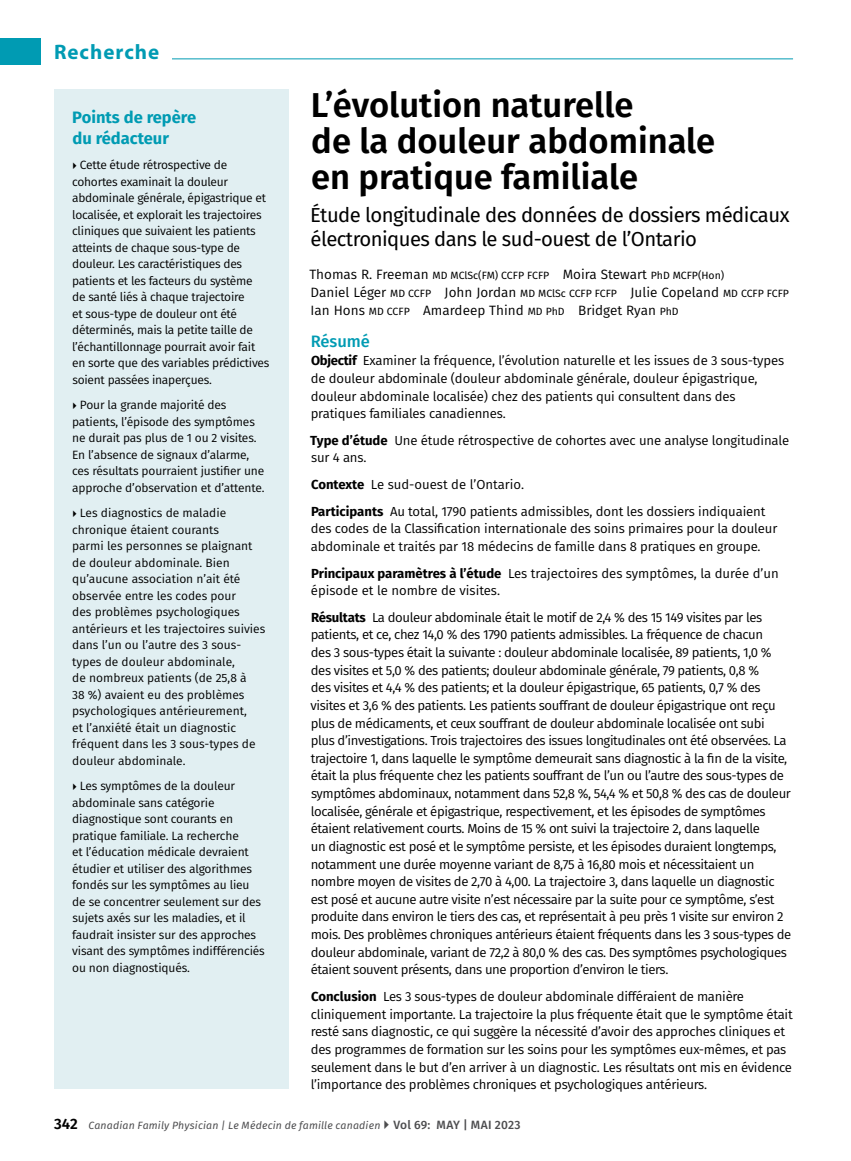
<style>
.page{position:relative;width:851px;height:1161px;background:#fff}
.page>*{position:absolute;margin:0;border:0;box-sizing:border-box;transform-origin:0 0}
.ArticleTitle{font:600 34.5px/36px "Fira Sans";color:#000}
.t1{font:700 21px "Myriad Pro";letter-spacing:.05em;color:#009bb3}
.ArticleSubtitle{font:20.25px/24px "Fira Sans";letter-spacing:-.025em;color:#000}
.KeyPointHead_RES{font:700 16.5px/21px "Fira Sans";color:#009bb3}
.AbstractHead{font:500 16.5px "Fira Sans";color:#009bb3}
.Byline{font:13.5px/18px "Fira Sans";color:#000}
.AbstractBody{font:13.2px/17.7px "Fira Sans";letter-spacing:-.03em;color:#000}
.AbstractBody-2{font:13.2px/17.7px "Fira Sans";letter-spacing:-.01em;color:#000}
.AbstractBody-3{font:13.2px/17.7px "Fira Sans";color:#000}
.KeyPoints_RES{font:12px/16.5px "Fira Sans";letter-spacing:-.01em;color:#000}
.t2{font:italic 10.5px "Fira Sans";letter-spacing:.015em;color:#4d4d4f}
.Byline-2{font:10.5px "Fira Sans";color:#000}
.s1{font-size:13.5px}
.s2{font-size:10.5px}
.s3{font-weight:700}
.s4{font-weight:600;font-style:normal;font-size:15px;color:#000}
.s5{font-weight:500;font-style:normal;font-size:12px}
</style>
<div class="page">
<hr style="left:172px;top:58px;width:621px;height:1px;background:#009bb3">
<div style="left:0;top:38px;width:40px;height:27px;background:#009bb3"></div>
<div style="left:54px;top:89px;width:234px;height:1000px;background:#e1eff2"></div>
<h2 class="t1" style="left:54px;top:39px;width:107px">Recherche</h2>
<p class="KeyPointHead_RES" style="left:72px;top:105px;width:125px">Points de repère du rédacteur</p>
<p class="KeyPoints_RES" style="left:72px;top:156px;width:199px;text-indent:8px">Cette étude rétrospective de cohortes examinait la douleur abdominale générale, épigastrique et localisée, et explorait les trajectoires cliniques que suivaient les patients atteints de chaque sous-type de douleur. Les caractéristiques des patients et les facteurs du système<br>de santé liés à chaque trajectoire<br>et sous-type de douleur ont été déterminés, mais la petite taille de l’échantillonnage pourrait avoir fait en sorte que des variables prédictives soient passées inaperçues.</p>
<p class="KeyPoints_RES" style="left:72px;top:396px;width:194px;text-indent:8px">Pour la grande majorité des patients, l’épisode des symptômes ne durait pas plus de 1 ou 2 visites.<br>En l’absence de signaux d’alarme, ces résultats pourraient justifier une approche d’observation et d’attente.</p>
<p class="KeyPoints_RES" style="left:72px;top:504px;width:195px;text-indent:8px">Les diagnostics de maladie chronique étaient courants<br>parmi les personnes se plaignant de douleur abdominale. Bien qu’aucune association n’ait été observée entre les codes pour<br>des problèmes psychologiques antérieurs et les trajectoires suivies dans l’un ou l’autre des 3 sous&shy;types de douleur abdominale,<br>de nombreux patients (de 25,8 à<br>38 %) avaient eu des problèmes psychologiques antérieurement,<br>et l’anxiété était un diagnostic fréquent dans les 3 sous-types de douleur abdominale.</p>
<p class="KeyPoints_RES" style="left:72px;top:777px;width:194px;text-indent:8px">Les symptômes de la douleur abdominale sans catégorie diagnostique sont courants en pratique familiale. La recherche<br>et l’éducation médicale devraient étudier et utiliser des algorithmes fondés sur les symptômes au lieu de se concentrer seulement sur des sujets axés sur les maladies, et il faudrait insister sur des approches visant des symptômes indifférenciés ou non diagnostiqués.</p>
<p class="ArticleTitle" style="left:311px;top:85px;width:406px">L’évolution naturelle<br>de la douleur abdominale en pratique familiale</p>
<p class="ArticleSubtitle" style="left:310px;top:202px;width:480px">Étude longitudinale des données de dossiers médicaux électroniques dans le sud-ouest de l’Ontario</p>
<p class="Byline-2" style="left:309px;top:267px;width:416px"><span class="s1">Thomas R. Freeman</span> MD MClSc(FM) CCFP FCFP <span class="s1">Moira Stewart</span> PhD MCFP(Hon)</p>
<p class="Byline" style="left:310px;top:283px;width:480px">Daniel Léger <span class="s2">MD CCFP</span> John Jordan <span class="s2">MD MClSc CCFP FCFP</span> Julie Copeland <span class="s2">MD CCFP FCFP<br></span>Ian Hons <span class="s2">MD CCFP</span> Amardeep Thind <span class="s2">MD PhD</span> Bridget Ryan <span class="s2">PhD</span></p>
<p class="AbstractHead" style="left:310px;top:328px;width:61px">Résumé</p>
<p class="AbstractBody-2" style="left:311px;top:351px;width:475px"><span class="s3">Objectif</span> Examiner la fréquence, l’évolution naturelle et les issues de 3 sous-types de douleur abdominale (douleur abdominale générale, douleur épigastrique, douleur abdominale localisée) chez des patients qui consultent dans des pratiques familiales canadiennes.</p>
<p class="AbstractBody-2" style="left:310px;top:431px;width:480px"><span class="s3">Type d’étude</span> Une étude rétrospective de cohortes avec une analyse longitudinale sur 4 ans.</p>
<p class="AbstractBody-3" style="left:311px;top:475px;width:214px"><span class="s3">Contexte</span> Le sud-ouest de l’Ontario.</p>
<p class="AbstractBody-2" style="left:311px;top:502px;width:468px"><span class="s3">Participants</span> Au total, 1790 patients admissibles, dont les dossiers indiquaient des codes de la Classification internationale des soins primaires pour la douleur abdominale et traités par 18 médecins de famille dans 8 pratiques en groupe.</p>
<p class="AbstractBody-3" style="left:311px;top:564px;width:469px"><span class="s3">Principaux paramètres à l’étude</span> Les trajectoires des symptômes, la durée d’un épisode et le nombre de visites.</p>
<p class="AbstractBody" style="left:310px;top:608px;width:482px"><span class="s3">Résultats</span> La douleur abdominale était le motif de 2,4 % des 15 149 visites par les patients, et ce, chez 14,0 % des 1790 patients admissibles. La fréquence de chacun<br>des 3 sous-types était la suivante : douleur abdominale localisée, 89 patients, 1,0 % des visites et 5,0 % des patients; douleur abdominale générale, 79 patients, 0,8 %<br>des visites et 4,4 % des patients; et la douleur épigastrique, 65 patients, 0,7 % des visites et 3,6 % des patients. Les patients souffrant de douleur épigastrique ont reçu plus de médicaments, et ceux souffrant de douleur abdominale localisée ont subi plus d’investigations. Trois trajectoires des issues longitudinales ont été observées. La trajectoire 1, dans laquelle le symptôme demeurait sans diagnostic à la fin de la visite, était la plus fréquente chez les patients souffrant de l’un ou l’autre des sous-types de symptômes abdominaux, notamment dans 52,8 %, 54,4 % et 50,8 % des cas de douleur localisée, générale et épigastrique, respectivement, et les épisodes de symptômes étaient relativement courts. Moins de 15 % ont suivi la trajectoire 2, dans laquelle<br>un diagnostic est posé et le symptôme persiste, et les épisodes duraient longtemps, notamment une durée moyenne variant de 8,75 à 16,80 mois et nécessitaient un nombre moyen de visites de 2,70 à 4,00. La trajectoire 3, dans laquelle un diagnostic est posé et aucune autre visite n’est nécessaire par la suite pour ce symptôme, s’est produite dans environ le tiers des cas, et représentait à peu près 1 visite sur environ 2 mois. Des problèmes chroniques antérieurs étaient fréquents dans les 3 sous-types de douleur abdominale, variant de 72,2 à 80,0 % des cas. Des symptômes psychologiques étaient souvent présents, dans une proportion d’environ le tiers.</p>
<p class="AbstractBody" style="left:311px;top:987px;width:483px"><span class="s3">Conclusion</span> Les 3 sous-types de douleur abdominale différaient de manière cliniquement importante. La trajectoire la plus fréquente était que le symptôme était resté sans diagnostic, ce qui suggère la nécessité d’avoir des approches cliniques et des programmes de formation sur les soins pour les symptômes eux-mêmes, et pas seulement dans le but d’en arriver à un diagnostic. Les résultats ont mis en évidence l’importance des problèmes chroniques et psychologiques antérieurs.</p>
<p class="t2" style="left:54px;top:1117px;width:468px"><span class="s4">342</span> Canadian Family Physician | Le Médecin de famille canadien <span class="s5">Vol 69: MAY | MAI 2023</span></p>
</div>
